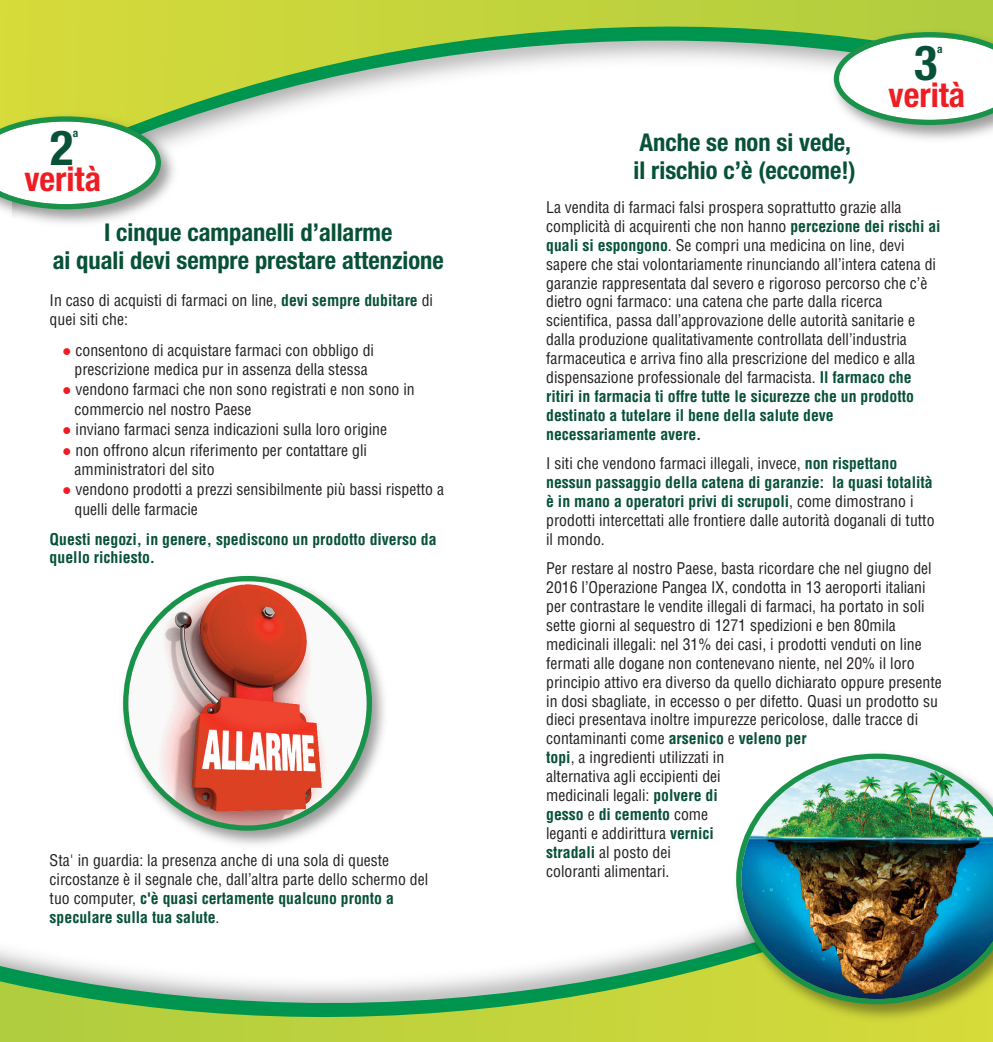
<style>
.page{position:relative;width:993px;height:1042px;background:#fff}
.page>*{position:absolute;margin:0;border:0;box-sizing:border-box;transform-origin:0 0}
.t1{font:700 condensed 48.48px "Helvetica Neue";color:#075137}
.t2{font:700 condensed 33.95px "Helvetica Neue";color:#ee1d23}
.t3{font:700 condensed 24.5px/27.7px "Helvetica Neue";color:#075137}
.t4{font:condensed 15.75px/18.9px "Helvetica";color:#231f20}
.t5{font:700 condensed 15.75px/18.9px "Helvetica";color:#075137}
.t6{font:700 condensed 11.38px "Helvetica Neue";color:#075137}
.s1{font-weight:700;color:#075137}
.s2{font-family:"Palatino";font-style:italic;font-stretch:normal;color:#ee1d23}
</style>
<div class="page">
<svg style="left:0;top:0;width:992px;height:141px"></svg>
<img style="left:0;top:109px;width:183px;height:114px">
<svg style="left:0;top:116px;width:161px;height:93px"></svg>
<svg style="left:0;top:929px;width:992px;height:113px"></svg>
<img style="left:197px;top:575px;width:188px;height:270px">
<svg style="left:123px;top:576px;width:249px;height:255px"></svg>
<img style="left:728px;top:927px;width:264px;height:100px">
<img style="left:736px;top:753px;width:256px;height:251px">
<img style="left:825px;top:25px;width:167px;height:116px">
<svg style="left:833px;top:32px;width:159px;height:93px"></svg>
<h1 class="t1" style="left:50px;top:107px;width:25px">2</h1>
<p class="t6" style="left:73px;top:124px;width:7px">a</p>
<h2 class="t2" style="left:24px;top:151px;width:78px">verità</h2>
<h3 class="t3" style="left:53px;top:217px;width:392px;text-align:center">I cinque campanelli d’allarme<br>ai quali devi sempre prestare attenzione</h3>
<p class="t4" style="left:50px;top:291px;width:385px">In caso di acquisti di farmaci on line, <span class="s1">devi sempre dubitare</span> di quei siti che:</p>
<p class="t4" style="left:62px;top:340px;width:313px;line-height:19.6px;text-align:center"><span class="s2">●</span> consentono di acquistare farmaci con obbligo di prescrizione medica pur in assenza della stessa</p>
<p class="t4" style="left:74px;top:380px;width:342px;line-height:19.6px;text-indent:-12px"><span class="s2">●</span> vendono farmaci che non sono registrati e non sono in commercio nel nostro Paese</p>
<p class="t4" style="left:62px;top:420px;width:326px"><span class="s2">●</span> inviano farmaci senza indicazioni sulla loro origine</p>
<p class="t4" style="left:74px;top:440px;width:294px;line-height:19.6px;text-indent:-12px"><span class="s2">●</span> non offrono alcun riferimento per contattare gli amministratori del sito</p>
<p class="t4" style="left:74px;top:480px;width:371px;line-height:19.6px;text-indent:-12px"><span class="s2">●</span> vendono prodotti a prezzi sensibilmente più bassi rispetto a quelli delle farmacie</p>
<p class="t5" style="left:50px;top:529px;width:388px">Questi negozi, in genere, spediscono un prodotto diverso da quello richiesto.</p>
<p class="t4" style="left:50px;top:851px;width:380px">Sta' in guardia: la presenza anche di una sola di queste circostanze è il segnale che, dall’altra parte dello schermo del tuo computer, <span class="s1">c'è quasi certamente qualcuno pronto a speculare sulla tua salute</span>.</p>
<h3 class="t3" style="left:633px;top:127px;width:224px">Anche se non si vede, il rischio c’è (eccome!)</h3>
<h1 class="t1" style="left:913px;top:23px;width:25px">3</h1>
<p class="t6" style="left:936px;top:40px;width:7px">a</p>
<h2 class="t2" style="left:888px;top:66px;width:78px">verità</h2>
<p class="t4" style="left:546px;top:198px;width:396px">La vendita di farmaci falsi prospera soprattutto grazie alla complicità di acquirenti che non hanno <span class="s1">percezione dei rischi ai quali si espongono</span>. Se compri una medicina on line, devi sapere che stai volontariamente rinunciando all’intera catena di garanzie rappresentata dal severo e rigoroso percorso che c’è dietro ogni farmaco: una catena che parte dalla ricerca scientifica, passa dall’approvazione delle autorità sanitarie e dalla produzione qualitativamente controllata dell’industria farmaceutica e arriva fino alla prescrizione del medico e alla dispensazione professionale del farmacista. <span class="s1">Il farmaco che ritiri in farmacia ti offre tutte le sicurezze che un prodotto destinato a tutelare il bene della salute deve necessariamente avere.</span></p>
<p class="t4" style="left:546px;top:454px;width:390px">I siti che vendono farmaci illegali, invece, <span class="s1">non rispettano nessun passaggio della catena di garanzie: la quasi totalità è in mano a operatori privi di scrupoli</span>, come dimostrano i prodotti intercettati alle frontiere dalle autorità doganali di tutto il mondo.</p>
<p class="t4" style="left:546px;top:559px;width:397px">Per restare al nostro Paese, basta ricordare che nel giugno del 2016 l’Operazione Pangea IX, condotta in 13 aeroporti italiani per contrastare le vendite illegali di farmaci, ha portato in soli sette giorni al sequestro di 1271 spedizioni e ben 80mila medicinali illegali: nel 31% dei casi, i prodotti venduti on line fermati alle dogane non contenevano niente, nel 20% il loro principio attivo era diverso da quello dichiarato oppure presente in dosi sbagliate, in eccesso o per difetto. Quasi un prodotto su dieci presentava inoltre impurezze pericolose, dalle tracce di contaminanti come <span class="s1">arsenico</span> e <span class="s1">veleno per<br>topi</span>, a ingredienti utilizzati in<br>alternativa agli eccipienti dei<br>medicinali legali: <span class="s1">polvere di<br>gesso</span> e <span class="s1">di cemento</span> come<br>leganti e addirittura <span class="s1">vernici<br>stradali</span> al posto dei<br>coloranti alimentari.</p>
</div>
